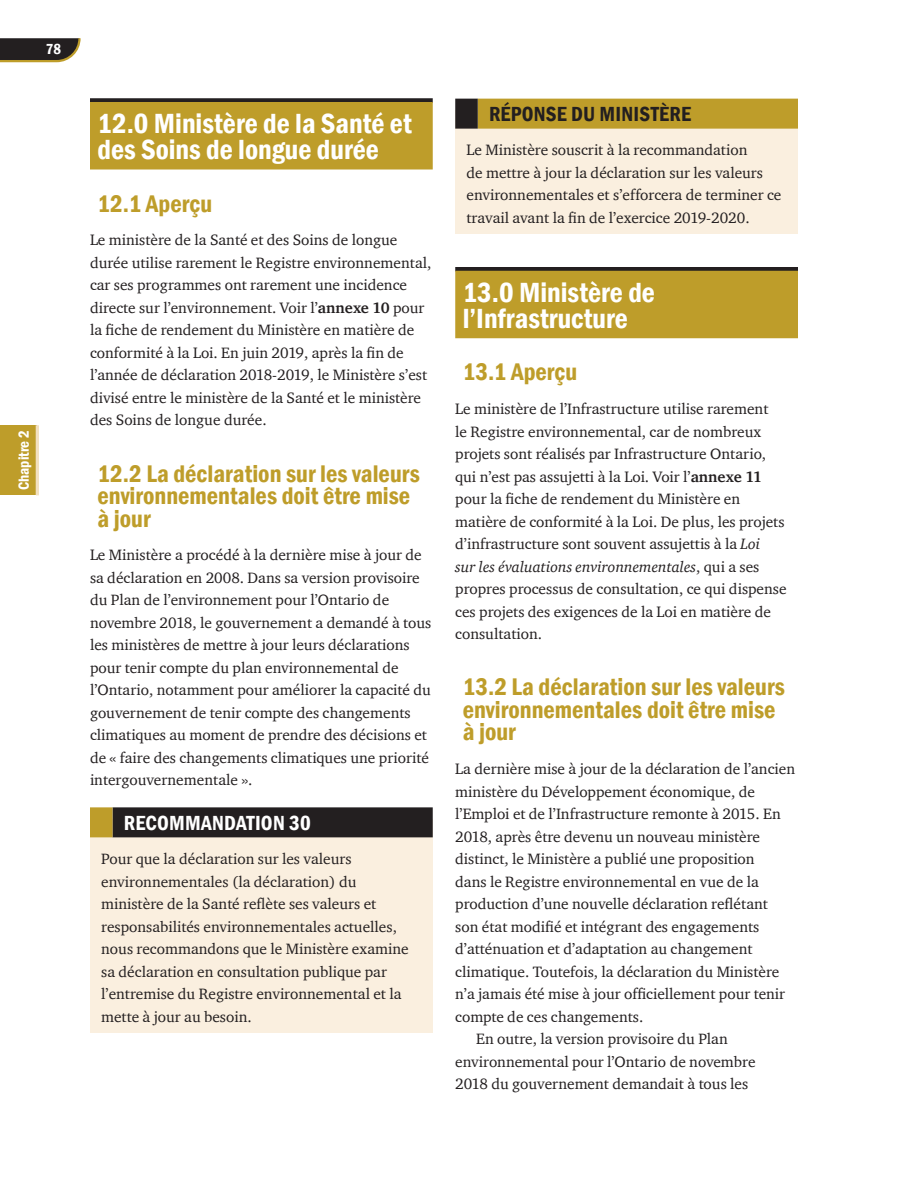
<style>
.page{position:relative;width:918px;height:1188px;background:#fff}
.page>*{position:absolute;margin:0;border:0;box-sizing:border-box;transform-origin:0 0}
.t1{font:600 condensed 28.5px/26.2px "Franklin Gothic";color:#fff}
.t2{font:600 condensed 24.75px/22.5px "Franklin Gothic";color:#be9d2a}
.t3{font:600 condensed 21px "Franklin Gothic";letter-spacing:.01em;color:#231f20}
.t4{font:600 condensed 21px "Franklin Gothic";letter-spacing:.01em;color:#fff}
.t5{font:15.3px/22.5px "Charter ITC";color:#231f20}
.t6{font:600 condensed 15px "Franklin Gothic";color:#fff}
.s1{font-weight:700}
.s2{font-style:italic}
</style>
<div class="page">
<svg style="left:0;top:38px;width:81px;height:25px"></svg>
<div style="left:0;top:425px;width:36px;height:70px;background:#be9d2a"></div>
<hr style="left:36px;top:425px;width:3px;height:70px;background:#f2e0c0">
<div style="left:455px;top:110px;width:343px;height:124px;background:#faefdf"></div>
<div style="left:90px;top:819px;width:343px;height:214px;background:#faefdf"></div>
<div style="left:90px;top:98px;width:343px;height:5px;background:#231f20"></div>
<div style="left:90px;top:102px;width:343px;height:68px;background:#be9d2a"></div>
<div style="left:112px;top:807px;width:321px;height:30px;background:#231f20"></div>
<div style="left:90px;top:807px;width:22px;height:30px;background:#be9d2a"></div>
<div style="left:478px;top:99px;width:320px;height:30px;background:#be9d2a"></div>
<div style="left:455px;top:99px;width:23px;height:30px;background:#231f20"></div>
<svg style="left:455px;top:267px;width:343px;height:4px"></svg>
<div style="left:455px;top:271px;width:343px;height:67px;background:#be9d2a"></div>
<p class="t6" style="left:46px;top:39px;width:17px">78</p>
<p class="t6" style="left:14px;top:490px;width:61px;rotate:-90deg">Chapitre 2</p>
<h1 class="t1" style="left:98px;top:110px;width:316px">12.0 Ministère de la Santé et des Soins de longue durée</h1>
<h2 class="t2" style="left:98px;top:192px;width:116px">12.1 Aperçu</h2>
<p class="t5" style="left:90px;top:228px;width:343px">Le ministère de la Santé et des Soins de longue durée utilise rarement le Registre environnemental, car ses programmes ont rarement une incidence directe sur l’environnement. Voir l’<span class="s1">annexe 10</span> pour la fiche de rendement du Ministère en matière de conformité à la Loi. En juin 2019, après la fin de l’année de déclaration 2018-2019, le Ministère s’est divisé entre le ministère de la Santé et le ministère des Soins de longue durée.</p>
<h2 class="t2" style="left:98px;top:462px;width:324px">12.2 La déclaration sur les valeurs environnementales doit être mise à jour</h2>
<p class="t5" style="left:90px;top:543px;width:343px">Le Ministère a procédé à la dernière mise à jour de sa déclaration en 2008. Dans sa version provisoire du Plan de l’environnement pour l’Ontario de novembre 2018, le gouvernement a demandé à tous les ministères de mettre à jour leurs déclarations pour tenir compte du plan environnemental de l’Ontario, notamment pour améliorer la capacité du gouvernement de tenir compte des changements climatiques au moment de prendre des décisions et de « faire des changements climatiques une priorité intergouvernementale ».</p>
<h3 class="t4" style="left:124px;top:808px;width:189px">RECOMMANDATION 30</h3>
<p class="t5" style="left:101px;top:847px;width:309px">Pour que la déclaration sur les valeurs environnementales (la déclaration) du ministère de la Santé reflète ses valeurs et responsabilités environnementales actuelles, nous recommandons que le Ministère examine sa déclaration en consultation publique par l’entremise du Registre environnemental et la mette à jour au besoin.</p>
<h3 class="t3" style="left:489px;top:100px;width:204px">RÉPONSE DU MINISTÈRE</h3>
<p class="t5" style="left:466px;top:138px;width:316px">Le Ministère souscrit à la recommandation<br>de mettre à jour la déclaration sur les valeurs environnementales et s’efforcera de terminer ce travail avant la fin de l’exercice 2019-2020.</p>
<h1 class="t1" style="left:463px;top:278px;width:194px">13.0 Ministère de l’Infrastructure</h1>
<h2 class="t2" style="left:463px;top:360px;width:116px">13.1 Aperçu</h2>
<p class="t5" style="left:455px;top:397px;width:333px">Le ministère de l’Infrastructure utilise rarement<br>le Registre environnemental, car de nombreux projets sont réalisés par Infrastructure Ontario, qui n’est pas assujetti à la Loi. Voir l’<span class="s1">annexe 11 </span>pour la fiche de rendement du Ministère en matière de conformité à la Loi. De plus, les projets d’infrastructure sont souvent assujettis à la <span class="s2">Loi<br>sur les évaluations environnementales</span>, qui a ses propres processus de consultation, ce qui dispense ces projets des exigences de la Loi en matière de consultation.</p>
<h2 class="t2" style="left:463px;top:675px;width:324px">13.2 La déclaration sur les valeurs environnementales doit être mise à jour</h2>
<p class="t5" style="left:455px;top:757px;width:341px">La dernière mise à jour de la déclaration de l’ancien</p>
<p class="t5" style="left:455px;top:780px;width:301px">ministère du Développement économique, de</p>
<p class="t5" style="left:455px;top:802px;width:327px">l’Emploi et de l’Infrastructure remonte à 2015. En</p>
<p class="t5" style="left:455px;top:825px;width:306px">2018, après être devenu un nouveau ministère</p>
<p class="t5" style="left:455px;top:847px;width:301px">distinct, le Ministère a publié une proposition</p>
<p class="t5" style="left:455px;top:870px;width:305px">dans le Registre environnemental en vue de la</p>
<p class="t5" style="left:455px;top:892px;width:314px">production d’une nouvelle déclaration reflétant</p>
<p class="t5" style="left:455px;top:915px;width:306px">son état modifié et intégrant des engagements</p>
<p class="t5" style="left:455px;top:937px;width:299px">d’atténuation et d’adaptation au changement</p>
<p class="t5" style="left:455px;top:960px;width:326px">climatique. Toutefois, la déclaration du Ministère</p>
<p class="t5" style="left:455px;top:982px;width:331px">n’a jamais été mise à jour officiellement pour tenir</p>
<p class="t5" style="left:455px;top:1005px;width:190px">compte de ces changements.</p>
<p class="t5" style="left:476px;top:1027px;width:253px">En outre, la version provisoire du Plan</p>
<p class="t5" style="left:455px;top:1050px;width:302px">environnemental pour l’Ontario de novembre</p>
<p class="t5" style="left:455px;top:1072px;width:295px">2018 du gouvernement demandait à tous les</p>
</div>
